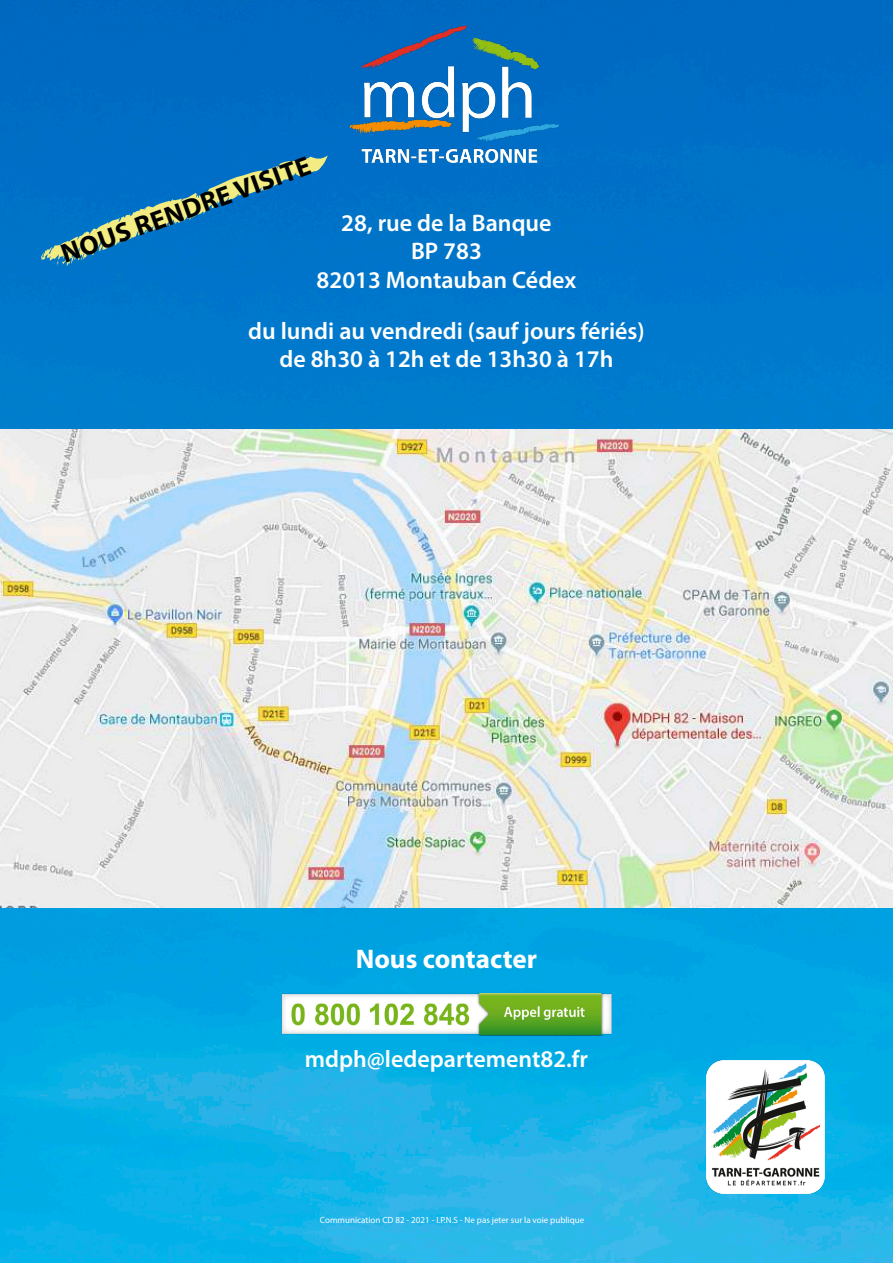
<style>
.page{position:relative;width:893px;height:1263px;background:#fff}
.page>*{position:absolute;margin:0;border:0;box-sizing:border-box;transform-origin:0 0}
.t1{font:700 27px "Myriad Pro";color:#000}
.t2{font:700 27px "Myriad Pro";color:#fff}
.t3{font:600 24px/28.8px "Myriad Pro";color:#fff;text-align:center}
.t4{font:9px "Myriad Pro";color:#fff}
</style>
<div class="page">
<img style="left:0;top:0;width:893px;height:1263px">
<img style="left:0;top:429px;width:893px;height:479px">
<svg style="left:40px;top:155px;width:288px;height:111px;background:#2885bb"></svg>
<img style="left:349px;top:26px;width:209px;height:136px">
<img style="left:707px;top:1061px;width:117px;height:132px">
<img style="left:280px;top:994px;width:333px;height:41px">
<p class="t1" style="left:56px;top:238px;width:265px;rotate:-20deg">NOUS RENDRE VISITE</p>
<p class="t3" style="left:317px;top:208px;width:261px">28, rue de la Banque<br>BP 783<br>82013 Montauban Cédex</p>
<p class="t3" style="left:248px;top:316px;width:398px">du lundi au vendredi (sauf jours fériés) de 8h30 à 12h et de 13h30 à 17h</p>
<p class="t2" style="left:356px;top:941px;width:183px">Nous contacter</p>
<p class="t3" style="left:305px;top:1043px;width:285px">mdph@ledepartement82.fr</p>
<p class="t4" style="left:320px;top:1214px;width:266px">Communication CD 82 - 2021 - I.P.N.S - Ne pas jeter sur la voie publique</p>
</div>
